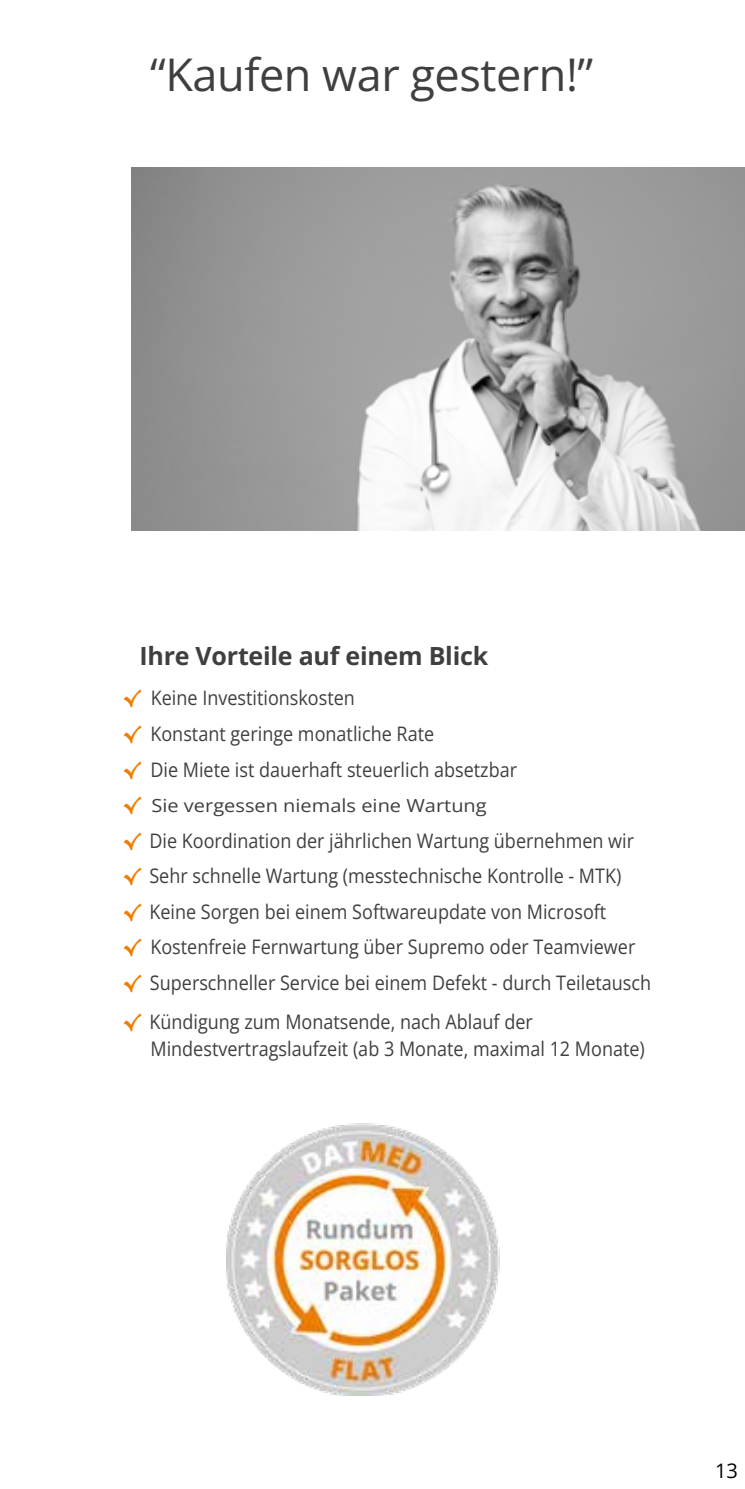
<style>
.page{position:relative;width:745px;height:1489px;background:#fff}
.page>*{position:absolute;margin:0;border:0;box-sizing:border-box;transform-origin:0 0}
.t1{font:45px "Open Sans";letter-spacing:-.01em;color:#3f3f3e}
.t2{font:700 25px "Open Sans";letter-spacing:-.01em;color:#3f3f3e}
.t3{font:20px/35.5px "Open Sans";color:#3f3f3e;scale:.9 1}
.t4{font:20px "Open Sans";color:#000}
.t5{font:18px "Open Sans";color:#3f3f3e;scale:1.11 1}
.s1{font-family:"Berlin Sans FB";color:#ef7d00}
.s2{font-family:"Berlin Sans FB";font-size:20px;color:#ef7d00}
</style>
<div class="page">
<img style="left:131px;top:168px;width:613px;height:362px">
<img style="left:226px;top:1123px;width:274px;height:272px">
<h1 class="t1" style="left:150px;top:43px;width:444px">“Kaufen war gestern!”</h1>
<p class="t2" style="left:139px;top:638px;width:350px">Ihre Vorteile auf einem Blick</p>
<p class="t3" style="left:122px;top:680px;width:440px"><span class="s1">√</span> Keine Investitionskosten<br><span class="s1">√</span> Konstant geringe monatliche Rate<br><span class="s1">√</span> Die Miete ist dauerhaft steuerlich absetzbar</p>
<p class="t5" style="left:122px;top:793px;width:329px"><span class="s2">√</span> Sie vergessen niemals eine Wartung</p>
<p class="t3" style="left:122px;top:822px;width:588px"><span class="s1">√</span> Die Koordination der jährlichen Wartung übernehmen wir <span class="s1">√</span> Sehr schnelle Wartung (messtechnische Kontrolle - MTK)<br><span class="s1">√</span> Keine Sorgen bei einem Softwareupdate von Microsoft<br><span class="s1">√</span> Kostenfreie Fernwartung über Supremo oder Teamviewer <span class="s1">√</span> Superschneller Service bei einem Defekt - durch Teiletausch</p>
<p class="t3" style="left:150px;top:1006px;width:550px;line-height:27.5px;text-indent:-28px"><span class="s1">√</span> Kündigung zum Monatsende, nach Ablauf der<br>Mindestvertragslaufzeit (ab 3 Monate, maximal 12 Monate)</p>
<p class="t4" style="left:714px;top:1456px;width:24px">13</p>
</div>
